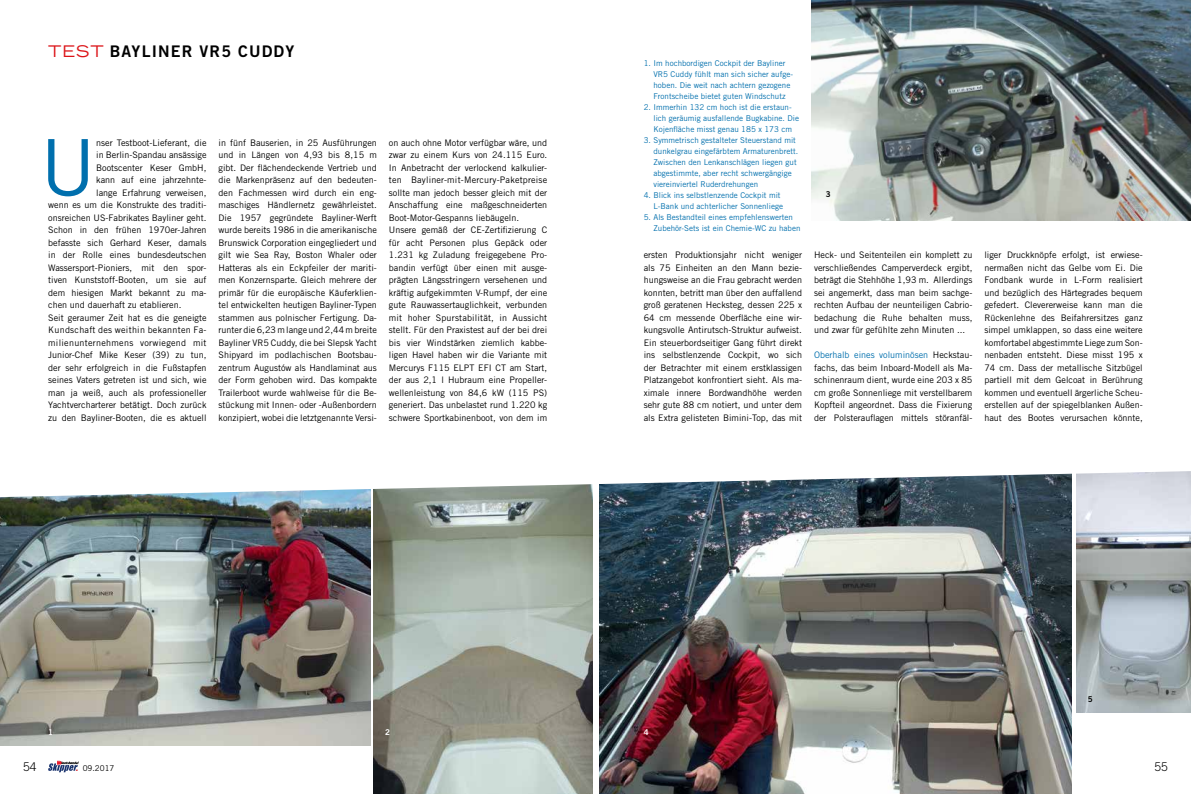
<style>
.page{position:relative;width:1191px;height:794px;background:#fff}
.page>*{position:absolute;margin:0;border:0;box-sizing:border-box;transform-origin:0 0}
.t1{font:78.3px "Trade Gothic LT Std";color:#006fad}
.t2{font:16px "Trade Gothic LT Std Bd 2";letter-spacing:.07em;color:#000}
.t3{font:300 12px "Trade Gothic LT Std";color:#000}
.t4{font:9px/12.5px "Trade Gothic LT Std";color:#000;text-align:justify}
.t5{font:9px "Trade Gothic LT Std";letter-spacing:.03em;color:#000}
.t6{font:8px/11px "Trade Gothic LT Std";color:#006fad}
.t7{font:8px "Trade Gothic LT Std";color:#000}
.t8{font:8px "Trade Gothic LT Std Bd 2";color:#fff}
.t9{font:8px "Trade Gothic LT Std Bd 2";color:#000}
.s1{font-family:"Trade Gothic LT Std";font-stretch:expanded;color:#dc1418}
.s2{color:#006fad}
</style>
<div class="page">
<img style="left:599px;top:497px;width:472px;height:297px">
<img style="left:374px;top:497px;width:218px;height:297px">
<img style="left:1076px;top:497px;width:115px;height:215px">
<img style="left:811px;top:0;width:380px;height:221px">
<img style="left:0;top:497px;width:370px;height:249px">
<svg style="left:8px;top:471px;width:1183px;height:26px"></svg>
<svg style="left:48px;top:761px;width:31px;height:11px"></svg>
<h2 class="t2" style="left:48px;top:42px;width:248px"><span class="s1">TEST</span> BAYLINER VR5 CUDDY</h2>
<h1 class="t1" style="left:40px;top:120px;width:58px">U</h1>
<p class="t4" style="left:96px;top:136px;width:112px">nser Testboot-Lieferant, die</p>
<p class="t4" style="left:96px;top:148px;width:112px">in Berlin-Spandau ansässige</p>
<p class="t4" style="left:96px;top:161px;width:112px">Bootscenter Keser GmbH,</p>
<p class="t4" style="left:96px;top:173px;width:112px">kann auf eine jahrzehnte-</p>
<p class="t4" style="left:96px;top:186px;width:112px">lange Erfahrung verweisen,</p>
<p class="t4" style="left:48px;top:198px;width:160px">wenn es um die Konstrukte des traditi-</p>
<p class="t4" style="left:48px;top:211px;width:160px">onsreichen US-Fabrikates Bayliner geht.</p>
<p class="t4" style="left:48px;top:223px;width:160px">Schon in den frühen 1970er-Jahren</p>
<p class="t4" style="left:48px;top:236px;width:160px">befasste sich Gerhard Keser, damals</p>
<p class="t4" style="left:48px;top:248px;width:160px">in der Rolle eines bundesdeutschen</p>
<p class="t4" style="left:48px;top:261px;width:160px">Wassersport-Pioniers, mit den spor-</p>
<p class="t4" style="left:48px;top:273px;width:160px">tiven Kunststoff-Booten, um sie auf</p>
<p class="t4" style="left:48px;top:286px;width:160px">dem hiesigen Markt bekannt zu ma-</p>
<p class="t4" style="left:48px;top:298px;width:135px">chen und dauerhaft zu etablieren.</p>
<p class="t4" style="left:48px;top:311px;width:160px">Seit geraumer Zeit hat es die geneigte</p>
<p class="t5" style="left:48px;top:324px;width:160px">Kundschaft des weithin bekannten Fa-</p>
<p class="t5" style="left:48px;top:337px;width:160px">milienunternehmens vorwiegend mit</p>
<p class="t4" style="left:48px;top:348px;width:160px">Junior-Chef Mike Keser (39) zu tun,</p>
<p class="t4" style="left:48px;top:361px;width:160px">der sehr erfolgreich in die Fußstapfen</p>
<p class="t4" style="left:48px;top:373px;width:160px">seines Vaters getreten ist und sich, wie</p>
<p class="t4" style="left:48px;top:386px;width:160px">man ja weiß, auch als professioneller</p>
<p class="t4" style="left:48px;top:398px;width:160px">Yachtvercharterer betätigt. Doch zurück</p>
<p class="t4" style="left:48px;top:411px;width:160px">zu den Bayliner-Booten, die es aktuell</p>
<p class="t4" style="left:218px;top:136px;width:160px">in fünf Bauserien, in 25 Ausführungen und in Längen von 4,93 bis 8,15 m gibt. Der flächendeckende Vertrieb und die Markenpräsenz auf den bedeuten&shy;den Fachmessen wird durch ein eng&shy;maschiges Händlernetz gewährleistet.<br>Die 1957 gegründete Bayliner-Werft wurde bereits 1986 in die amerikanische Brunswick Corporation eingegliedert und gilt wie Sea Ray, Boston Whaler oder Hatteras als ein Eckpfeiler der mariti&shy;men Konzernsparte. Gleich mehrere der primär für die europäische Käuferklien&shy;tel entwickelten heutigen Bayliner-Typen stammen aus polnischer Fertigung. Da&shy;runter die 6,23 m lange und 2,44 m breite Bayliner VR5 Cuddy, die bei Slepsk Yacht Shipyard im podlachischen Bootsbau&shy;zentrum Augustów als Handlaminat aus der Form gehoben wird. Das kompakte Trailerboot wurde wahlweise für die Be&shy;stückung mit Innen- oder -Außenbordern konzipiert, wobei die letztgenannte Versi-</p>
<p class="t4" style="left:389px;top:136px;width:160px;text-align:left">on auch ohne Motor verfügbar wäre, und zwar zu einem Kurs von 24.115 Euro.<br>In Anbetracht der verlockend kalkulier&shy;ten Bayliner-mit-Mercury-Paketpreise sollte man jedoch besser gleich mit der Anschaffung eine maßgeschneiderten Boot-Motor-Gespanns liebäugeln.<br>Unsere gemäß der CE-Zertifizierung C für acht Personen plus Gepäck oder 1.231 kg Zuladung freigegebene Pro&shy;bandin verfügt über einen mit ausge&shy;prägten Längsstringern versehenen und kräftig aufgekimmten V-Rumpf, der eine gute Rauwassertauglichkeit, verbunden mit hoher Spurstabilität, in Aussicht stellt. Für den Praxistest auf der bei drei bis vier Windstärken ziemlich kabbe&shy;ligen Havel haben wir die Variante mit Mercurys F115 ELPT EFI CT am Start, der aus 2,1 l Hubraum eine Propeller&shy;wellenleistung von 84,6 kW (115 PS) generiert. Das unbelastet rund 1.220 kg schwere Sportkabinenboot, von dem im</p>
<p class="t6" style="left:653px;top:57px;width:141px;text-indent:-10px">1. Im hochbordigen Cockpit der Bayliner VR5 Cuddy fühlt man sich sicher aufge&shy;hoben. Die weit nach achtern gezogene Frontscheibe bietet guten Windschutz</p>
<p class="t6" style="left:653px;top:101px;width:147px;text-indent:-10px">2. Immerhin 132 cm hoch ist die erstaun&shy;lich geräumig ausfallende Bugkabine. Die<br>Kojenfläche misst genau 185 x 173 cm</p>
<p class="t6" style="left:653px;top:134px;width:146px;text-indent:-10px">3. Symmetrisch gestalteter Steuerstand mit dunkelgrau eingefärbtem Armaturenbrett.<br>Zwischen den Lenkanschlägen liegen gut abgestimmte, aber recht schwergängige viereinviertel Ruderdrehungen</p>
<p class="t6" style="left:653px;top:189px;width:131px;text-indent:-10px">4. Blick ins selbstlenzende Cockpit mit<br>L-Bank und achterlicher Sonnenliege</p>
<p class="t6" style="left:653px;top:211px;width:149px;text-indent:-10px">5. Als Bestandteil eines empfehlenswerten<br>Zubehör-Sets ist ein Chemie-WC zu haben</p>
<p class="t4" style="left:643px;top:248px;width:160px">ersten Produktionsjahr nicht weniger als 75 Einheiten an den Mann bezie&shy;hungsweise an die Frau gebracht werden konnten, betritt man über den auffallend groß geratenen Hecksteg, dessen 225 x 64 cm messende Oberfläche eine wir&shy;kungsvolle Antirutsch-Struktur aufweist.<br>Ein steuerbordseitiger Gang führt direkt ins selbstlenzende Cockpit, wo sich der Betrachter mit einem erstklassigen Platzangebot konfrontiert sieht. Als ma&shy;ximale innere Bordwandhöhe werden sehr gute 88 cm notiert, und unter dem als Extra gelisteten Bimini-Top, das mit</p>
<p class="t4" style="left:814px;top:248px;width:160px">Heck- und Seitenteilen ein komplett zu verschließendes Camperverdeck ergibt, beträgt die Stehhöhe 1,93 m. Allerdings sei angemerkt, dass man beim sachge&shy;rechten Aufbau der neunteiligen Cabrio&shy;bedachung die Ruhe behalten muss, und zwar für gefühlte zehn Minuten ...</p>
<p class="t9" style="left:825px;top:189px;width:6px">3</p>
<p class="t4" style="left:814px;top:348px;width:160px"><span class="s2">Oberhalb eines voluminösen</span> Heckstau&shy;fachs, das beim Inboard-Modell als Ma&shy;schinenraum dient, wurde eine 203 x 85 cm große Sonnenliege mit verstellbarem Kopfteil angeordnet. Dass die Fixierung der Polsterauflagen mittels störanfäl-</p>
<p class="t4" style="left:984px;top:248px;width:160px">liger Druckknöpfe erfolgt, ist erwiese&shy;nermaßen nicht das Gelbe vom Ei. Die Fondbank wurde in L-Form realisiert und bezüglich des Härtegrades bequem gefedert. Clevererweise kann man die Rückenlehne des Beifahrersitzes ganz simpel umklappen, so dass eine weitere komfortabel abgestimmte Liege zum Son&shy;nenbaden entsteht. Diese misst 195 x 74 cm. Dass der metallische Sitzbügel partiell mit dem Gelcoat in Berührung kommen und eventuell ärgerliche Scheu&shy;erstellen auf der spiegelblanken Außen&shy;haut des Bootes verursachen könnte,</p>
<p class="t8" style="left:48px;top:726px;width:6px">1</p>
<p class="t8" style="left:385px;top:726px;width:6px">2</p>
<p class="t8" style="left:643px;top:726px;width:6px">4</p>
<p class="t9" style="left:1087px;top:693px;width:6px">5</p>
<h3 class="t3" style="left:23px;top:759px;width:15px">54</h3>
<p class="t7" style="left:83px;top:763px;width:33px">09.2017</p>
<h3 class="t3" style="left:1154px;top:759px;width:15px">55</h3>
</div>
